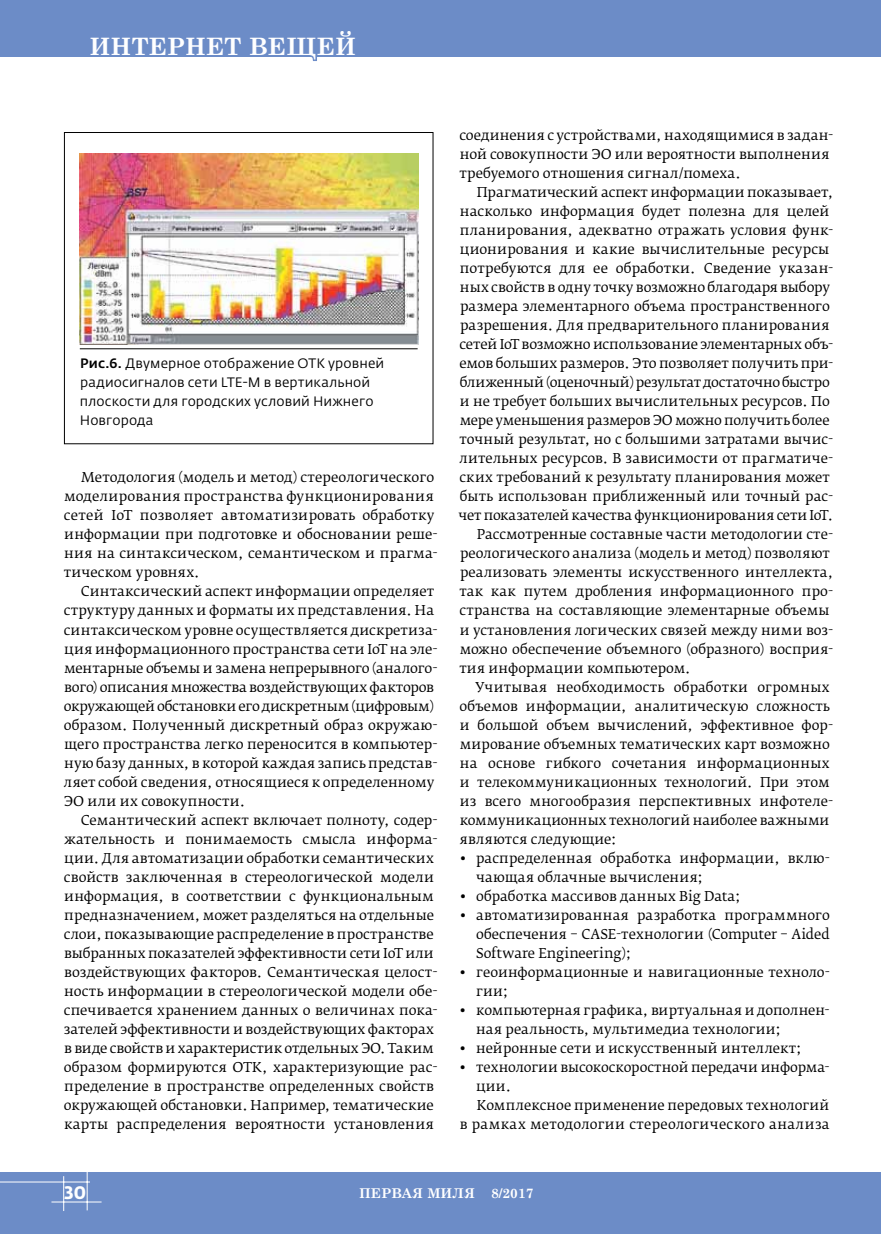
<style>
.page{position:relative;width:881px;height:1234px;background:#fff}
.page>*{position:absolute;margin:0;border:0;box-sizing:border-box;transform-origin:0 0}
.t1{font:700 24px "Century Schoolbook";color:#fff}
.t2{font:700 18px "Fedra Sans Pro";color:#fff}
.t3{font:13.5px/19px "Fedra Serif B Pro";color:#000}
.t4{font:13.5px/19px "Fedra Sans Pro";letter-spacing:.005em;color:#000}
.t5{font:13.5px "Fedra Serif B Pro";letter-spacing:-.02em;color:#000}
.t6{font:13.5px "Fedra Serif B Pro";letter-spacing:.02em;color:#000}
.t7{font:700 13.5px "Century Schoolbook";color:#fff}
.s1{font-weight:500}
</style>
<div class="page">
<div style="left:0;top:0;width:880px;height:57px;background:#6c8cc7"></div>
<div style="left:0;top:1172px;width:880px;height:61px;background:#6c8cc7"></div>
<hr style="left:51px;top:1201px;width:50px;height:1px;background:#fff">
<hr style="left:87px;top:1171px;width:1px;height:39px;background:#fff">
<hr style="left:63px;top:1175px;width:1px;height:35px;background:#fff">
<hr style="left:0;top:1181px;width:90px;height:1px;background:#fff">
<hr style="left:80px;top:348px;width:337px;height:1px;background:#000">
<div style="left:64px;top:132px;width:369px;height:312px;border:1px solid #000"></div>
<img style="left:79px;top:153px;width:339px;height:191px">
<h1 class="t1" style="left:89px;top:28px;width:268px">Интернет вещей</h1>
<p class="t4" style="left:80px;top:353px;width:306px"><span class="s1">Рис.6.</span> Двумерное отображение ОТК уровней радиосигналов сети LTE-М в вертикальной плоскости для городских условий Нижнего Новгорода</p>
<p class="t3" style="left:64px;top:468px;width:375px;text-indent:17px">Методология (модель и метод) стереологического моделирования пространства функционирования сетей IоT позволяет автоматизировать обработку информации при подготовке и обосновании реше&shy;ния на синтаксическом, семантическом и прагма&shy;тическом уровнях.</p>
<p class="t3" style="left:64px;top:582px;width:375px;text-indent:17px">Синтаксический аспект информации определяет структуру данных и форматы их представления. На синтаксическом уровне осуществляется дискретиза&shy;ция информационного пространства сети IоT на эле&shy;ментарные объемы и замена непрерывного (аналого&shy;вого) описания множества воздействующих факторов окружающей обстановки его дискретным (цифровым) образом. Полученный дискретный образ окружаю&shy;щего пространства легко переносится в компьютер&shy;ную базу данных, в которой каждая запись представ&shy;ляет собой сведения, относящиеся к определенному ЭО или их совокупности.</p>
<p class="t3" style="left:64px;top:810px;width:375px;text-indent:17px">Семантический аспект включает полноту, содер&shy;жательность и понимаемость смысла информа&shy;ции. Для автоматизации обработки семантических свойств заключенная в стереологической модели информация, в соответствии с функциональным предназначением, может разделяться на отдельные слои, показывающие распределение в пространстве выбранных показателей эффективности сети IоT или воздействующих факторов. Семантическая целост&shy;ность информации в стереологической модели обе&shy;спечивается хранением данных о величинах пока&shy;зателей эффективности и воздействующих факторах в виде свойств и характеристик отдельных ЭО. Таким образом формируются ОТК, характеризующие рас&shy;пределение в пространстве определенных свойств окружающей обстановки. Например, тематические карты распределения вероятности установления</p>
<p class="t3" style="left:459px;top:125px;width:375px">соединения с устройствами, находящимися в задан&shy;ной совокупности ЭО или вероятности выполнения требуемого отношения сигнал/помеха.</p>
<p class="t3" style="left:477px;top:182px;width:357px">Прагматический аспект информации показывает,</p>
<p class="t3" style="left:459px;top:201px;width:371px">насколько информация будет полезна для целей</p>
<p class="t3" style="left:459px;top:220px;width:374px">планирования, адекватно отражать условия функ-</p>
<p class="t3" style="left:459px;top:239px;width:371px">ционирования и какие вычислительные ресурсы</p>
<p class="t3" style="left:459px;top:258px;width:374px">потребуются для ее обработки. Сведение указан-</p>
<p class="t3" style="left:459px;top:277px;width:371px">ных свойств в одну точку возможно благодаря выбору</p>
<p class="t3" style="left:460px;top:296px;width:371px">размера элементарного объема пространственного</p>
<p class="t3" style="left:460px;top:316px;width:371px">разрешения. Для предварительного планирования</p>
<p class="t3" style="left:459px;top:335px;width:375px">сетей IoT возможно использование элементарных объ-</p>
<p class="t3" style="left:459px;top:354px;width:375px">емов больших размеров. Это позволяет получить при-</p>
<p class="t5" style="left:460px;top:374px;width:371px">ближенный (оценочный) результат достаточно быстро</p>
<p class="t3" style="left:459px;top:392px;width:371px">и не требует больших вычислительных ресурсов. По</p>
<p class="t5" style="left:459px;top:412px;width:371px">мере уменьшения размеров ЭО можно получить более</p>
<p class="t3" style="left:459px;top:430px;width:375px">точный результат, но с большими затратами вычис-</p>
<p class="t3" style="left:459px;top:449px;width:375px">лительных ресурсов. В зависимости от прагматиче-</p>
<p class="t3" style="left:459px;top:468px;width:372px">ских требований к результату планирования может</p>
<p class="t3" style="left:459px;top:487px;width:374px">быть использован приближенный или точный рас-</p>
<p class="t3" style="left:458px;top:506px;width:376px">чет показателей качества функционирования сети IoT.</p>
<p class="t3" style="left:476px;top:525px;width:358px">Рассмотренные составные части методологии сте-</p>
<p class="t3" style="left:460px;top:544px;width:371px">реологического анализа (модель и метод) позволяют</p>
<p class="t3" style="left:460px;top:563px;width:374px">реализовать элементы искусственного интеллекта,</p>
<p class="t3" style="left:459px;top:582px;width:375px">так как путем дробления информационного про-</p>
<p class="t3" style="left:459px;top:601px;width:371px">странства на составляющие элементарные объемы</p>
<p class="t3" style="left:459px;top:620px;width:374px">и установления логических связей между ними воз-</p>
<p class="t3" style="left:459px;top:639px;width:373px">можно обеспечение объемного (образного) восприя-</p>
<p class="t3" style="left:459px;top:658px;width:233px">тия информации компьютером.</p>
<p class="t3" style="left:475px;top:677px;width:355px">Учитывая необходимость обработки огромных</p>
<p class="t3" style="left:459px;top:696px;width:372px">объемов информации, аналитическую сложность</p>
<p class="t3" style="left:459px;top:715px;width:374px">и большой объем вычислений, эффективное фор-</p>
<p class="t3" style="left:459px;top:734px;width:371px">мирование объемных тематических карт возможно</p>
<p class="t3" style="left:459px;top:753px;width:371px">на основе гибкого сочетания информационных</p>
<p class="t3" style="left:459px;top:772px;width:371px">и телекоммуникационных технологий. При этом</p>
<p class="t3" style="left:459px;top:791px;width:374px">из всего многообразия перспективных инфотеле-</p>
<p class="t3" style="left:459px;top:810px;width:371px">коммуникационных технологий наиболее важными</p>
<p class="t3" style="left:459px;top:829px;width:158px">являются следующие:</p>
<p class="t3" style="left:476px;top:848px;width:353px;text-indent:-16px">• распределенная обработка информации, вклю&shy;чающая облачные вычисления;</p>
<p class="t3" style="left:459px;top:886px;width:282px">• обработка массивов данных Big Data;</p>
<p class="t3" style="left:476px;top:905px;width:355px;text-align:justify;text-indent:-16px">• автоматизированная разработка программного обеспечения – CASE-технологии (Computer – Aided Software Engineering);</p>
<p class="t3" style="left:476px;top:962px;width:355px;text-indent:-17px">• геоинформационные и навигационные техноло&shy;гии;</p>
<p class="t3" style="left:476px;top:1000px;width:355px;text-indent:-16px">• компьютерная графика, виртуальная и дополнен&shy;ная реальность, мультимедиа технологии;</p>
<p class="t3" style="left:459px;top:1038px;width:343px">• нейронные сети и искусственный интеллект;</p>
<p class="t3" style="left:459px;top:1057px;width:371px">• технологии высокоскоростной передачи информа-</p>
<p class="t3" style="left:476px;top:1076px;width:37px">ции.</p>
<p class="t3" style="left:476px;top:1095px;width:354px">Комплексное применение передовых технологий</p>
<p class="t6" style="left:459px;top:1115px;width:371px">в рамках методологии стереологического анализа</p>
<h2 class="t2" style="left:64px;top:1180px;width:23px">30</h2>
<p class="t7" style="left:359px;top:1181px;width:176px">ПЕРВАЯ МИЛЯ 8/2017</p>
</div>
